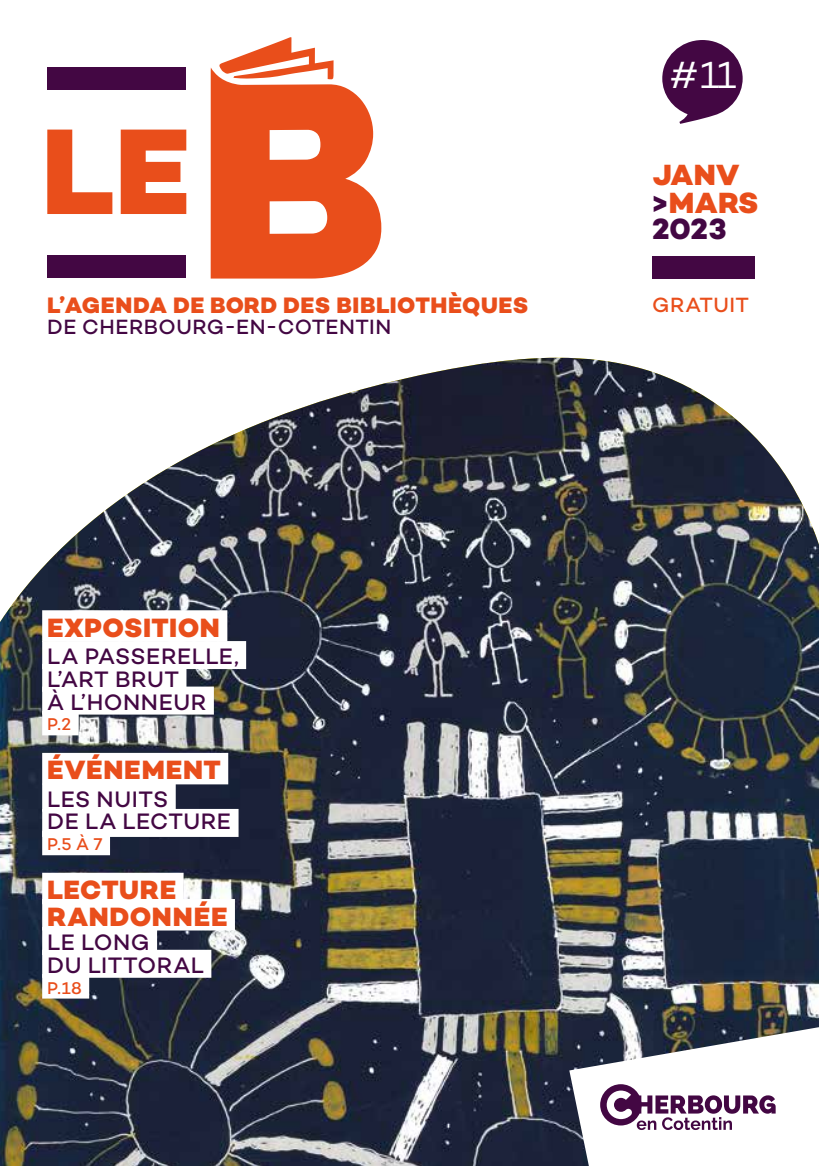
<style>
.page{position:relative;width:819px;height:1166px;background:#fff}
.page>*{position:absolute;margin:0;border:0;box-sizing:border-box;transform-origin:0 0}
.t1{font:38.5px "Campton";color:#fff}
.t2{font:800 29.75px/27.1px "Campton";letter-spacing:.01em;color:#e94e1b}
.t3{font:800 26.95px/26.2px "Campton";letter-spacing:.02em;color:#e94e1b}
.t4{font:500 22.75px/22.8px "Campton";letter-spacing:.02em;color:#430743}
.t5{font:800 22.75px "Campton";letter-spacing:.02em;color:#e94e1b}
.t6{font:500 21px "Campton";letter-spacing:.02em;color:#430743}
.t7{font:500 21px "Campton";letter-spacing:.025em;color:#e94e1b}
.t8{font:500 17.32px "Campton";color:#e94e1b}
.s1{color:#430743}
</style>
<div class="page">
<img style="left:0;top:358px;width:819px;height:808px">
<svg style="left:47px;top:130px;width:65px;height:84px"></svg>
<svg style="left:121px;top:130px;width:65px;height:84px"></svg>
<div style="left:47px;top:255px;width:139px;height:23px;background:#430743"></div>
<div style="left:47px;top:67px;width:139px;height:23px;background:#430743"></div>
<svg style="left:211px;top:37px;width:170px;height:242px;fill:#e94e1b"></svg>
<svg style="left:269px;top:201px;width:58px;height:33px"></svg>
<svg style="left:269px;top:130px;width:51px;height:30px"></svg>
<svg style="left:662px;top:40px;width:80px;height:84px"></svg>
<div style="left:652px;top:256px;width:102px;height:22px;background:#430743"></div>
<svg style="left:569px;top:1027px;width:250px;height:139px"></svg>
<div style="left:42px;top:610px;width:185px;height:32px;background:#fff"></div>
<div style="left:42px;top:641px;width:204px;height:28px;background:#fff"></div>
<div style="left:42px;top:664px;width:144px;height:28px;background:#fff"></div>
<div style="left:42px;top:686px;width:172px;height:28px;background:#fff"></div>
<div style="left:42px;top:711px;width:37px;height:24px;background:#fff"></div>
<div style="left:42px;top:753px;width:186px;height:31px;background:#fff"></div>
<div style="left:42px;top:784px;width:134px;height:28px;background:#fff"></div>
<div style="left:42px;top:809px;width:196px;height:28px;background:#fff"></div>
<div style="left:42px;top:831px;width:68px;height:24px;background:#fff"></div>
<div style="left:42px;top:873px;width:141px;height:31px;background:#fff"></div>
<div style="left:42px;top:899px;width:193px;height:31px;background:#fff"></div>
<div style="left:42px;top:927px;width:115px;height:28px;background:#fff"></div>
<div style="left:42px;top:950px;width:169px;height:28px;background:#fff"></div>
<div style="left:42px;top:974px;width:47px;height:24px;background:#fff"></div>
<p class="t5" style="left:47px;top:291px;width:482px">L’AGENDA DE BORD DES BIBLIOTHÈQUES</p>
<p class="t6" style="left:47px;top:314px;width:345px">DE CHERBOURG-EN-COTENTIN</p>
<p class="t3" style="left:47px;top:614px;width:174px">EXPOSITION</p>
<p class="t4" style="left:47px;top:644px;width:193px">LA PASSERELLE,<br>L’ART BRUT<br>À L’HONNEUR</p>
<p class="t8" style="left:47px;top:713px;width:26px">P.2</p>
<p class="t3" style="left:47px;top:757px;width:175px">ÉVÉNEMENT</p>
<p class="t4" style="left:47px;top:787px;width:185px">LES NUITS<br>DE LA LECTURE</p>
<p class="t8" style="left:47px;top:833px;width:57px">P.5 À 7</p>
<p class="t3" style="left:47px;top:877px;width:182px">LECTURE<br>RANDONNÉE</p>
<p class="t4" style="left:47px;top:930px;width:158px">LE LONG<br>DU LITTORAL</p>
<p class="t8" style="left:47px;top:977px;width:36px">P.18</p>
<h1 class="t1" style="left:669px;top:51px;width:68px">#11</h1>
<h2 class="t2" style="left:652px;top:161px;width:108px">JANV <span class="s1">&gt;</span>MARS<br><span class="s1">2023</span></h2>
<p class="t7" style="left:652px;top:292px;width:98px">GRATUIT</p>
</div>
